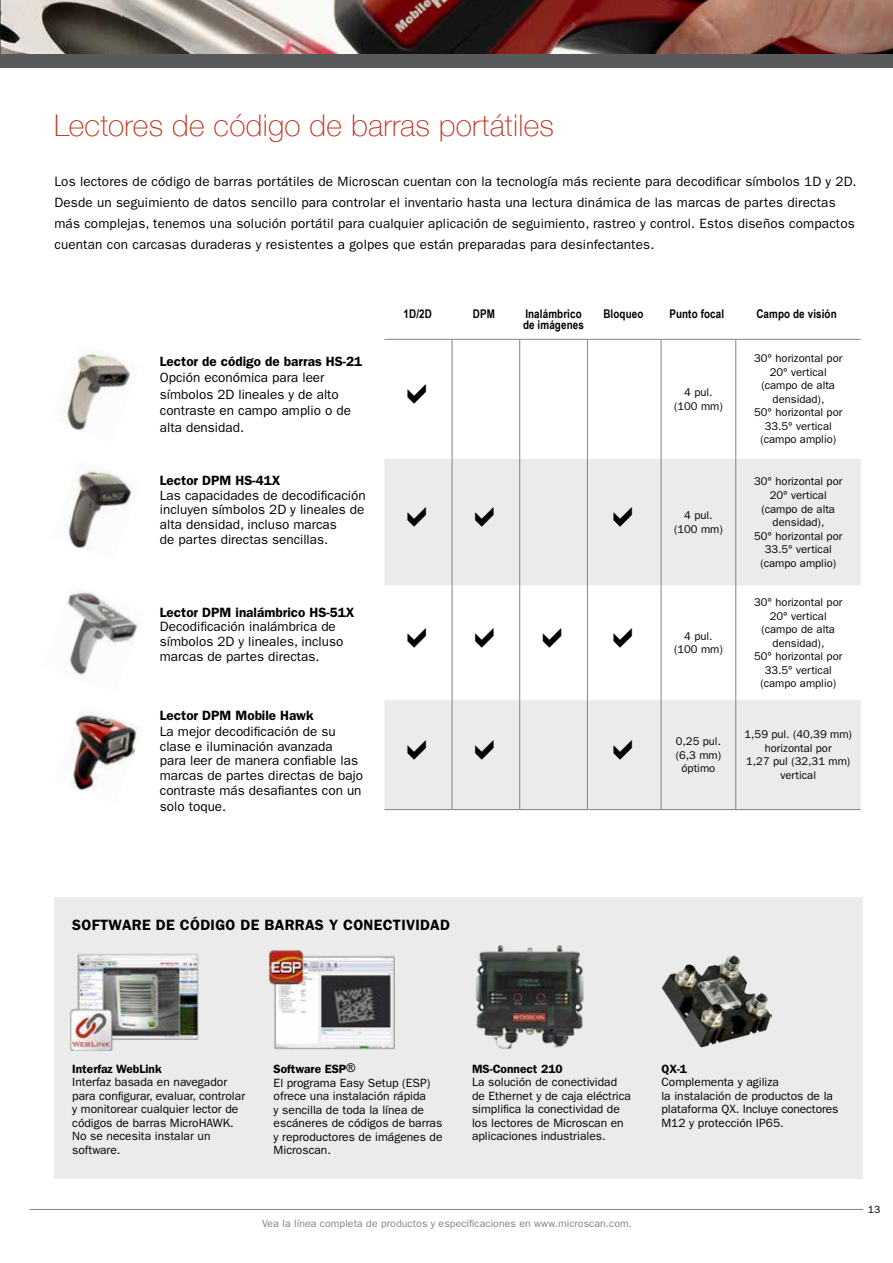
<style>
.page{position:relative;width:893px;height:1263px;background:#fff}
.page>*{position:absolute;margin:0;border:0;box-sizing:border-box;transform-origin:0 0}
.t1{font:100 30px "Helvetica Neue";letter-spacing:.01em;color:#c0311a}
.t2{font:600 15px "ITC Franklin Gothic Std";letter-spacing:.02em;color:#000}
.t3{font:13.5px/14.9px "ITC Franklin Gothic Std";letter-spacing:.01em;color:#000}
.t4{font:600 13.5px "ITC Franklin Gothic Std";color:#000}
.t5{font:12px/13.5px "ITC Franklin Gothic Std";color:#000}
.t6{font:700 12px "Arial Narrow";letter-spacing:.01em;color:#000}
.t7{font:600 12px "ITC Franklin Gothic Std";color:#000}
.t8{font:11.25px/13.5px "ITC Franklin Gothic Std";color:#000;text-align:center}
.t9{font:10.5px "ITC Franklin Gothic Std";letter-spacing:.01em;color:#808285}
.t10{font:10.5px "ITC Franklin Gothic Std";color:#000}
.s1{font-weight:600}
.s2{font-family:"Arial"}
</style>
<div class="page">
<hr style="left:30px;top:1209px;width:833px;height:1px;background:#808285">
<img style="left:0;top:0;width:893px;height:54px">
<img style="left:66px;top:591px;width:74px;height:84px">
<img style="left:71px;top:709px;width:68px;height:82px">
<img style="left:65px;top:467px;width:67px;height:82px">
<img style="left:67px;top:351px;width:64px;height:80px">
<div style="left:54px;top:897px;width:809px;height:281px;background:#ebebec"></div>
<div style="left:0;top:54px;width:893px;height:14px;background:#58595b"></div>
<svg style="left:384px;top:459px;width:477px;height:350px;fill:#ebebec"></svg>
<hr style="left:736px;top:339px;width:125px;height:1px;background:#808285">
<hr style="left:384px;top:339px;width:68px;height:1px;background:#808285">
<hr style="left:384px;top:809px;width:68px;height:1px;background:#808285">
<hr style="left:452px;top:339px;width:68px;height:1px;background:#808285">
<hr style="left:452px;top:340px;width:1px;height:119px;background:#808285">
<hr style="left:452px;top:459px;width:1px;height:126px;background:#808285">
<hr style="left:452px;top:585px;width:1px;height:115px;background:#808285">
<hr style="left:452px;top:700px;width:1px;height:109px;background:#808285">
<hr style="left:452px;top:809px;width:68px;height:1px;background:#808285">
<hr style="left:520px;top:339px;width:67px;height:1px;background:#808285">
<hr style="left:519px;top:340px;width:1px;height:119px;background:#808285">
<hr style="left:519px;top:459px;width:1px;height:126px;background:#808285">
<hr style="left:519px;top:585px;width:1px;height:115px;background:#808285">
<hr style="left:519px;top:700px;width:1px;height:109px;background:#808285">
<hr style="left:520px;top:809px;width:67px;height:1px;background:#808285">
<hr style="left:587px;top:339px;width:74px;height:1px;background:#808285">
<hr style="left:587px;top:340px;width:1px;height:119px;background:#808285">
<hr style="left:587px;top:459px;width:1px;height:126px;background:#808285">
<hr style="left:587px;top:585px;width:1px;height:115px;background:#808285">
<hr style="left:587px;top:700px;width:1px;height:109px;background:#808285">
<hr style="left:587px;top:809px;width:74px;height:1px;background:#808285">
<hr style="left:661px;top:339px;width:75px;height:1px;background:#808285">
<hr style="left:661px;top:340px;width:1px;height:119px;background:#808285">
<hr style="left:735px;top:340px;width:1px;height:119px;background:#808285">
<hr style="left:661px;top:459px;width:1px;height:126px;background:#808285">
<hr style="left:735px;top:459px;width:1px;height:126px;background:#808285">
<hr style="left:661px;top:585px;width:1px;height:115px;background:#808285">
<hr style="left:735px;top:585px;width:1px;height:115px;background:#808285">
<hr style="left:661px;top:700px;width:1px;height:109px;background:#808285">
<hr style="left:661px;top:809px;width:75px;height:1px;background:#808285">
<hr style="left:735px;top:700px;width:1px;height:109px;background:#808285">
<hr style="left:736px;top:809px;width:125px;height:1px;background:#808285">
<img style="left:68px;top:952px;width:132px;height:99px">
<img style="left:470px;top:944px;width:119px;height:107px">
<img style="left:267px;top:949px;width:129px;height:102px">
<img style="left:662px;top:954px;width:110px;height:94px">
<svg style="left:408px;top:507px;width:18px;height:20px"></svg>
<svg style="left:475px;top:507px;width:19px;height:20px"></svg>
<svg style="left:614px;top:507px;width:18px;height:20px"></svg>
<svg style="left:408px;top:628px;width:18px;height:20px"></svg>
<svg style="left:475px;top:628px;width:19px;height:20px"></svg>
<svg style="left:543px;top:628px;width:18px;height:20px"></svg>
<svg style="left:614px;top:628px;width:18px;height:20px"></svg>
<svg style="left:408px;top:740px;width:18px;height:20px"></svg>
<svg style="left:475px;top:740px;width:19px;height:20px"></svg>
<svg style="left:614px;top:740px;width:18px;height:20px"></svg>
<h1 class="t1" style="left:54px;top:103px;width:501px">Lectores de código de barras portátiles</h1>
<p class="t3" style="left:54px;top:171px;width:803px;line-height:21px">Los lectores de código de barras portátiles de Microscan cuentan con la tecnología más reciente para decodificar símbolos 1D y 2D.<br>Desde un seguimiento de datos sencillo para controlar el inventario hasta una lectura dinámica de las marcas de partes directas más complejas, tenemos una solución portátil para cualquier aplicación de seguimiento, rastreo y control. Estos diseños compactos cuentan con carcasas duraderas y resistentes a golpes que están preparadas para desinfectantes.</p>
<p class="t4" style="left:160px;top:353px;width:204px">Lector de código de barras HS-21</p>
<p class="t3" style="left:160px;top:370px;width:193px;line-height:16.5px">Opción económica para leer símbolos 2D lineales y de alto contraste en campo amplio o de alta densidad.</p>
<p class="t4" style="left:160px;top:472px;width:122px">Lector DPM HS-41X</p>
<p class="t3" style="left:160px;top:488px;width:207px">Las capacidades de decodificación incluyen símbolos 2D y lineales de alta densidad, incluso marcas<br>de partes directas sencillas.</p>
<p class="t4" style="left:160px;top:604px;width:196px">Lector DPM inalámbrico HS-51X</p>
<p class="t3" style="left:160px;top:619px;width:185px">Decodificación inalámbrica de símbolos 2D y lineales, incluso marcas de partes directas.</p>
<p class="t4" style="left:160px;top:707px;width:155px">Lector DPM Mobile Hawk</p>
<p class="t3" style="left:160px;top:724px;width:205px">La mejor decodificación de su clase e iluminación avanzada<br>para leer de manera confiable las marcas de partes directas de bajo contraste más desafiantes con un</p>
<p class="t3" style="left:160px;top:799px;width:68px">solo toque.</p>
<p class="t6" style="left:403px;top:304px;width:30px">1D/2D</p>
<p class="t6" style="left:473px;top:304px;width:24px">DPM</p>
<p class="t6" style="left:525px;top:304px;width:58px">Inalámbrico</p>
<p class="t6" style="left:603px;top:304px;width:42px">Bloqueo</p>
<p class="t6" style="left:669px;top:304px;width:56px">Punto focal</p>
<p class="t6" style="left:756px;top:304px;width:82px">Campo de visión</p>
<p class="t6" style="left:523px;top:316px;width:62px">de imágenes</p>
<p class="t8" style="left:674px;top:386px;width:50px">4 pul. (100 mm)</p>
<p class="t8" style="left:674px;top:509px;width:50px">4 pul. (100 mm)</p>
<p class="t8" style="left:674px;top:629px;width:50px">4 pul. (100 mm)</p>
<p class="t8" style="left:754px;top:352px;width:90px">30° horizontal por<br>20° vertical (campo de alta densidad),<br>50° horizontal por<br>33.5° vertical (campo amplio)</p>
<p class="t8" style="left:754px;top:475px;width:90px">30° horizontal por<br>20° vertical (campo de alta densidad),<br>50° horizontal por<br>33.5° vertical (campo amplio)</p>
<p class="t8" style="left:754px;top:596px;width:90px">30° horizontal por<br>20° vertical (campo de alta densidad),<br>50° horizontal por<br>33.5° vertical (campo amplio)</p>
<p class="t8" style="left:676px;top:735px;width:47px">0,25 pul. (6,3 mm) óptimo</p>
<p class="t8" style="left:744px;top:728px;width:109px">1,59 pul. (40,39 mm) horizontal por<br>1,27 pul (32,31 mm) vertical</p>
<p class="t2" style="left:72px;top:916px;width:379px">SOFTWARE DE CÓDIGO DE BARRAS Y CONECTIVIDAD</p>
<p class="t7" style="left:72px;top:1062px;width:91px">Interfaz WebLink</p>
<p class="t5" style="left:72px;top:1076px;width:174px">Interfaz basada en navegador para configurar, evaluar, controlar y monitorear cualquier lector de códigos de barras MicroHAWK.<br>No se necesita instalar un software.</p>
<p class="t5" style="left:274px;top:1063px;width:170px"><span class="s1">Software ESP</span><span class="s2">®<br></span>El programa Easy Setup (ESP) ofrece una instalación rápida<br>y sencilla de toda la línea de escáneres de códigos de barras y reproductores de imágenes de<br>Microscan.</p>
<p class="t7" style="left:472px;top:1062px;width:92px">MS-Connect 210</p>
<p class="t5" style="left:472px;top:1076px;width:161px">La solución de conectividad de Ethernet y de caja eléctrica simplifica la conectividad de los lectores de Microscan en aplicaciones industriales.</p>
<p class="t9" style="left:262px;top:1218px;width:371px">Vea la línea completa de productos y especificaciones en www.microscan.com.</p>
<p class="t7" style="left:661px;top:1062px;width:27px">QX-1</p>
<p class="t5" style="left:661px;top:1076px;width:178px">Complementa y agiliza<br>la instalación de productos de la plataforma QX. Incluye conectores<br>M12 y protección IP65.</p>
<p class="t10" style="left:868px;top:1203px;width:14px">13</p>
</div>
